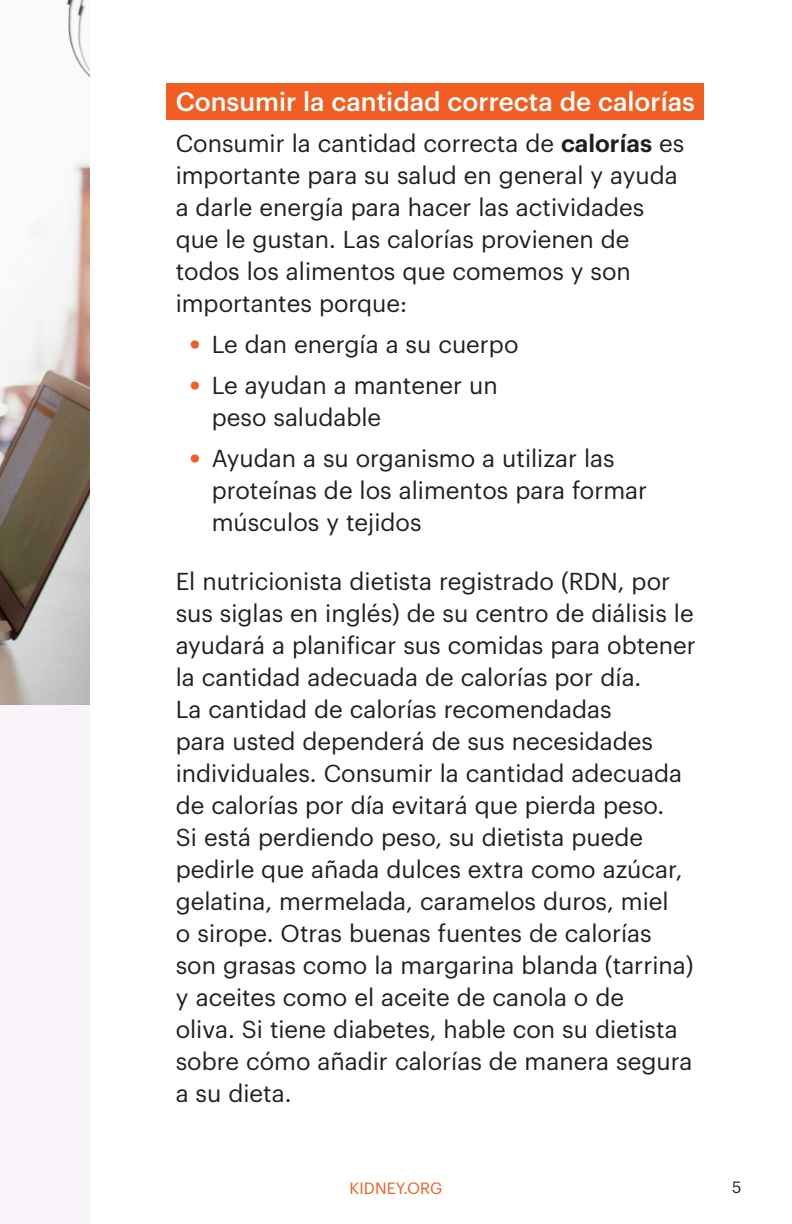
<style>
.page{position:relative;width:792px;height:1224px;background:#fff}
.page>*{position:absolute;margin:0;border:0;box-sizing:border-box;transform-origin:0 0}
.Head1{font:500 26px "Graphik";color:#fff}
.Body1{font:24px/32px "Graphik";color:#231f20}
.t1{font:16px "Graphik";letter-spacing:.005em;color:#f25d21}
.t2{font:16px "Graphik";color:#231f20}
.s1{font-weight:600}
.s2{font-weight:700;font-size:28px;color:#f25d21}
</style>
<div class="page">
<div style="left:0;top:0;width:90px;height:1224px;background:#f8f4f9"></div>
<div style="left:167px;top:84px;width:537px;height:36px;background:#f25d21"></div>
<img style="left:0;top:0;width:90px;height:704px">
<p class="Head1" style="left:176px;top:82px;width:521px">Consumir la cantidad correcta de calorías</p>
<p class="Body1" style="left:176px;top:126px;width:510px">Consumir la cantidad correcta de <span class="s1">calorías</span> es importante para su salud en general y ayuda a darle energía para hacer las actividades que le gustan. Las calorías provienen de todos los alimentos que comemos y son importantes porque:</p>
<p class="Body1" style="left:190px;top:327px;width:330px"><span class="s2">•</span> Le dan energía a su cuerpo</p>
<p class="Body1" style="left:212px;top:368px;width:288px;text-indent:-22px"><span class="s2">•</span> Le ayudan a mantener un peso saludable</p>
<p class="Body1" style="left:212px;top:441px;width:437px;text-indent:-22px"><span class="s2">•</span> Ayudan a su organismo a utilizar las proteínas de los alimentos para formar músculos y tejidos</p>
<p class="Body1" style="left:176px;top:564px;width:522px">El nutricionista dietista registrado (RDN, por sus siglas en inglés) de su centro de diálisis le ayudará a planificar sus comidas para obtener la cantidad adecuada de calorías por día.<br>La cantidad de calorías recomendadas<br>para usted dependerá de sus necesidades individuales. Consumir la cantidad adecuada de calorías por día evitará que pierda peso.<br>Si está perdiendo peso, su dietista puede pedirle que añada dulces extra como azúcar, gelatina, mermelada, caramelos duros, miel<br>o sirope. Otras buenas fuentes de calorías son grasas como la margarina blanda (tarrina) y aceites como el aceite de canola o de<br>oliva. Si tiene diabetes, hable con su dietista sobre cómo añadir calorías de manera segura a su dieta.</p>
<p class="t1" style="left:350px;top:1176px;width:94px">KIDNEY.ORG</p>
<p class="t2" style="left:732px;top:1175px;width:11px">5</p>
</div>
